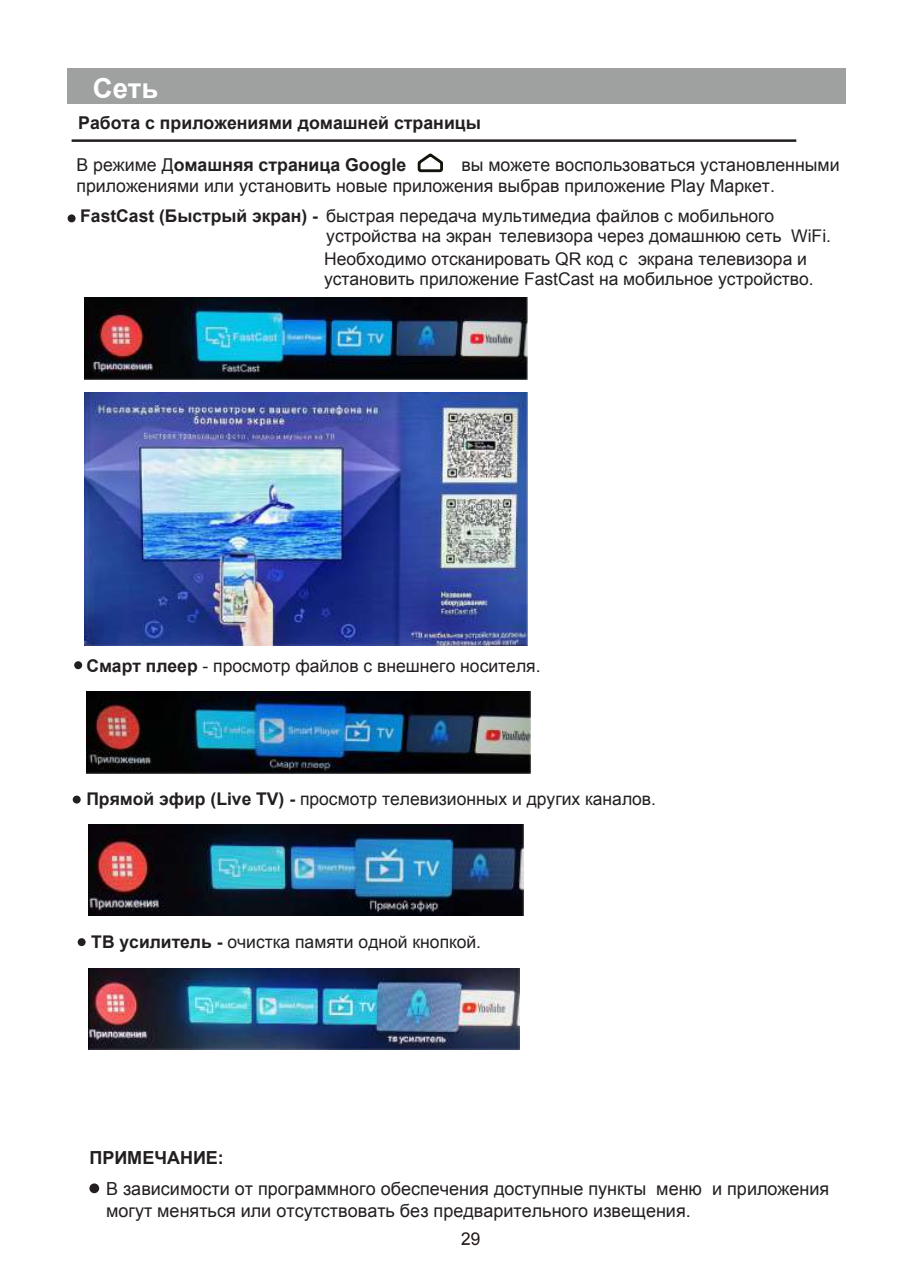
<style>
.page{position:relative;width:922px;height:1276px;background:#fff}
.page>*{position:absolute;margin:0;border:0;box-sizing:border-box;transform-origin:0 0}
.t1{font:700 27.5px "Arial";color:#fff}
.t2{font:18px/21.5px "Arial";color:#231f20}
.t3{font:700 18px "Arial";color:#231f20}
.t4{font:17.75px/21.2px "Arial";color:#231f20}
.t5{font:700 17.75px "Arial";color:#231f20}
.t6{font:17.5px/19.8px "Arial";color:#231f20}
.s1{font-weight:400}
.s2{font-weight:700}
</style>
<div class="page">
<div style="left:67px;top:69px;width:778px;height:35px;background:#9fa0a0"></div>
<hr style="left:72px;top:139px;width:724px;height:3px;background:#231f20">
<div style="left:89px;top:1183px;width:10px;height:10px;background:#231f20;border-radius:50%"></div>
<svg style="left:417px;top:153px;width:26px;height:20px"></svg>
<img style="left:84px;top:393px;width:443px;height:252px">
<img style="left:86px;top:691px;width:444px;height:82px">
<img style="left:84px;top:297px;width:443px;height:83px">
<div style="left:68px;top:214px;width:8px;height:8px;background:#231f20;border-radius:50%"></div>
<div style="left:74px;top:661px;width:8px;height:8px;background:#231f20;border-radius:50%"></div>
<div style="left:73px;top:795px;width:8px;height:8px;background:#231f20;border-radius:50%"></div>
<img style="left:88px;top:824px;width:435px;height:91px">
<div style="left:78px;top:938px;width:8px;height:8px;background:#231f20;border-radius:50%"></div>
<img style="left:88px;top:968px;width:431px;height:81px">
<h1 class="t1" style="left:93px;top:68px;width:67px">Сеть</h1>
<p class="t5" style="left:78px;top:110px;width:404px">Работа с приложениями домашней страницы</p>
<p class="t5" style="left:76px;top:152px;width:331px"><span class="s1">В режиме Д</span>омашняя страница Google</p>
<p class="t4" style="left:76px;top:154px;width:764px;text-indent:385px">вы можете воспользоваться установленными приложениями или установить новые приложения выбрав приложение Play Маркет.</p>
<p class="t6" style="left:326px;top:206px;width:506px;text-indent:-246px"><span class="s2">FastCast (Быстрый экран) -</span> быстрая передача мультимедиа файлов с мобильного устройства на экран телевизора через домашнюю сеть WiFi.</p>
<p class="t6" style="left:324px;top:249px;width:305px">Необходимо отсканировать QR код с</p>
<p class="t6" style="left:324px;top:249px;width:491px;text-indent:314px">экрана телевизора и установить приложение FastCast на мобильное устройство.</p>
<p class="t6" style="left:86px;top:656px;width:455px"><span class="s2">Смарт плеер</span> - просмотр файлов c внешнего носителя.</p>
<p class="t6" style="left:86px;top:789px;width:571px"><span class="s2">Прямой эфир (Live TV) -</span> просмотр телевизионных и других каналов.</p>
<p class="t6" style="left:91px;top:931px;width:391px"><span class="s2">ТВ усилитель -</span> очистка памяти одной кнопкой.</p>
<p class="t3" style="left:89px;top:1145px;width:136px">ПРИМЕЧАНИЕ:</p>
<p class="t2" style="left:106px;top:1177px;width:724px">В зависимости от программного обеспечения доступные пункты меню и приложения могут меняться или отсутствовать без предварительного извещения.</p>
</div>
